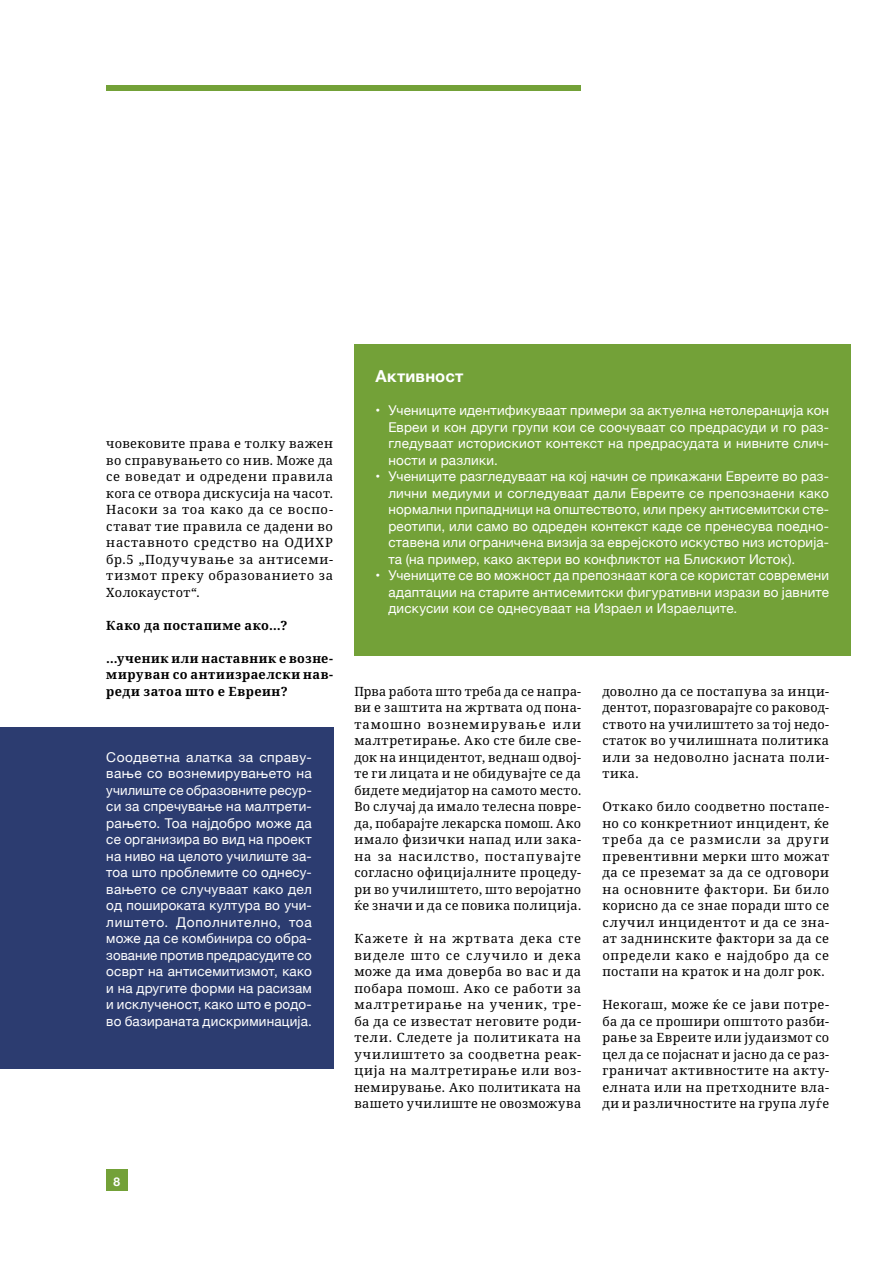
<style>
.page{position:relative;width:893px;height:1263px;background:#fff}
.page>*{position:absolute;margin:0;border:0;box-sizing:border-box;transform-origin:0 0}
.t1{font:700 16.5px "Helvetica Neue";letter-spacing:.01em;color:#fff}
.t2{font:13.5px/16.5px "Helvetica Neue";letter-spacing:.015em;color:#fff;text-align:justify}
.t3{font:12.75px/16.5px "Noto Serif";letter-spacing:.04em;color:#000;text-align:justify}
.t4{font:700 12.75px/16.5px "Noto Serif";letter-spacing:.04em;color:#000;text-align:justify}
.t5{font:700 12px "Helvetica Neue";color:#fff}
</style>
<div class="page">
<div style="left:106px;top:85px;width:475px;height:5px;background:#73a138"></div>
<div style="left:106px;top:1169px;width:22px;height:22px;background:#73a138"></div>
<div style="left:354px;top:344px;width:496px;height:312px;background:#73a138"></div>
<div style="left:0;top:727px;width:333px;height:341px;background:#2c3c70"></div>
<p class="t3" style="left:106px;top:436px;width:228px">човековите права е толку важен во справувањето со нив. Може да се воведат и одредени правила кога се отвора дискусиjа на часот.<br>Насоки за тоа како да се воспо&shy;стават тие правила се дадени во наставното средство на ОДИХР бр.5 „Подучување за антисеми&shy;тизмот преку образованието за Холокаустот“.</p>
<p class="t4" style="left:106px;top:617px;width:183px">Како да постапиме ако…?</p>
<p class="t4" style="left:106px;top:650px;width:228px">…ученик или наставник е возне&shy;мируван со антиизраелски нав&shy;реди затоа што е Евреин?</p>
<p class="t2" style="left:106px;top:749px;width:207px">Соодветна алатка за справу&shy;вање со вознемирувањето на училиште се образовните ресур&shy;си за спречување на малтрети&shy;рањето. Тоа наjдобро може да се организира во вид на проект на ниво на целото училиште за&shy;тоа што проблемите со однесу&shy;вањето се случуваат како дел од пошироката култура во учи&shy;лиштето. Дополнително, тоа може да се комбинира со обра&shy;зование против предрасудите со осврт на антисемитизмот, како и на другите форми на расизам и исклученост, како што е родо&shy;во базираната дискриминациjа.</p>
<p class="t1" style="left:376px;top:363px;width:89px">Активност</p>
<p class="t2" style="left:388px;top:403px;width:442px;text-indent:-13px">• Учениците идентификуваат примери за актуелна нетолеранциjа кон Евреи и кон други групи кои се соочуваат со предрасуди и го раз&shy;гледуваат историскиот контекст на предрасудата и нивните слич&shy;ности и разлики.</p>
<p class="t2" style="left:388px;top:469px;width:442px;text-indent:-13px">• Учениците разгледуваат на коj начин се прикажани Евреите во раз&shy;лични медиуми и согледуваат дали Евреите се препознаени како нормални припадници на општеството, или преку антисемитски сте&shy;реотипи, или само во одреден контекст каде се пренесува поедно&shy;ставена или ограничена визиjа за евреjското искуство низ историjа&shy;та (на пример, како актери во конфликтот на Блискиот Исток).</p>
<p class="t2" style="left:388px;top:568px;width:442px;text-indent:-13px">• Учениците се во можност да препознаат кога се користат современи адаптации на старите антисемитски фигуративни изрази во jавните дискусии кои се однесуваат на Израел и Израелците.</p>
<p class="t3" style="left:354px;top:683px;width:228px">Прва работа што треба да се напра&shy;ви е заштита на жртвата од пона&shy;тамошно вознемирување или малтретирање. Ако сте биле све&shy;док на инцидентот, веднаш одвоj&shy;те ги лицата и не обидуваjте се да бидете медиjатор на самото место.<br>Во случаj да имало телесна повре&shy;да, побараjте лекарска помош. Ако имало физички напад или зака&shy;на за насилство, постапуваjте согласно официjалните процеду&shy;ри во училиштето, што вероjатно ќе значи и да се повика полициjа.</p>
<p class="t3" style="left:354px;top:931px;width:228px">Кажете ѝ на жртвата дека сте виделе што се случило и дека може да има доверба во вас и да побара помош. Ако се работи за малтретирање на ученик, тре&shy;ба да се известат неговите роди&shy;тели. Следете jа политиката на училиштето за соодветна реак&shy;циjа на малтретирање или воз&shy;немирување. Ако политиката на вашето училиште не овозможува</p>
<p class="t3" style="left:602px;top:683px;width:228px">доволно да се постапува за инци&shy;дентот, поразговараjте со раковод&shy;ството на училиштето за тоj недо&shy;статок во училишната политика или за недоволно jасната поли&shy;тика.</p>
<p class="t3" style="left:602px;top:799px;width:228px">Откако било соодветно постапе&shy;но со конкретниот инцидент, ќе треба да се размисли за други превентивни мерки што можат да се преземат за да се одговори на основните фактори. Би било корисно да се знае поради што се случил инцидентот и да се зна&shy;ат заднинските фактори за да се определи како е наjдобро да се постапи на краток и на долг рок.</p>
<p class="t3" style="left:602px;top:997px;width:228px">Некогаш, може ќе се jави потре&shy;ба да се прошири општото разби&shy;рање за Евреите или jудаизмот со цел да се поjаснат и jасно да се раз&shy;граничат активностите на акту&shy;елната или на претходните вла&shy;ди и различностите на група луѓе</p>
<p class="t5" style="left:114px;top:1172px;width:8px">8</p>
</div>
